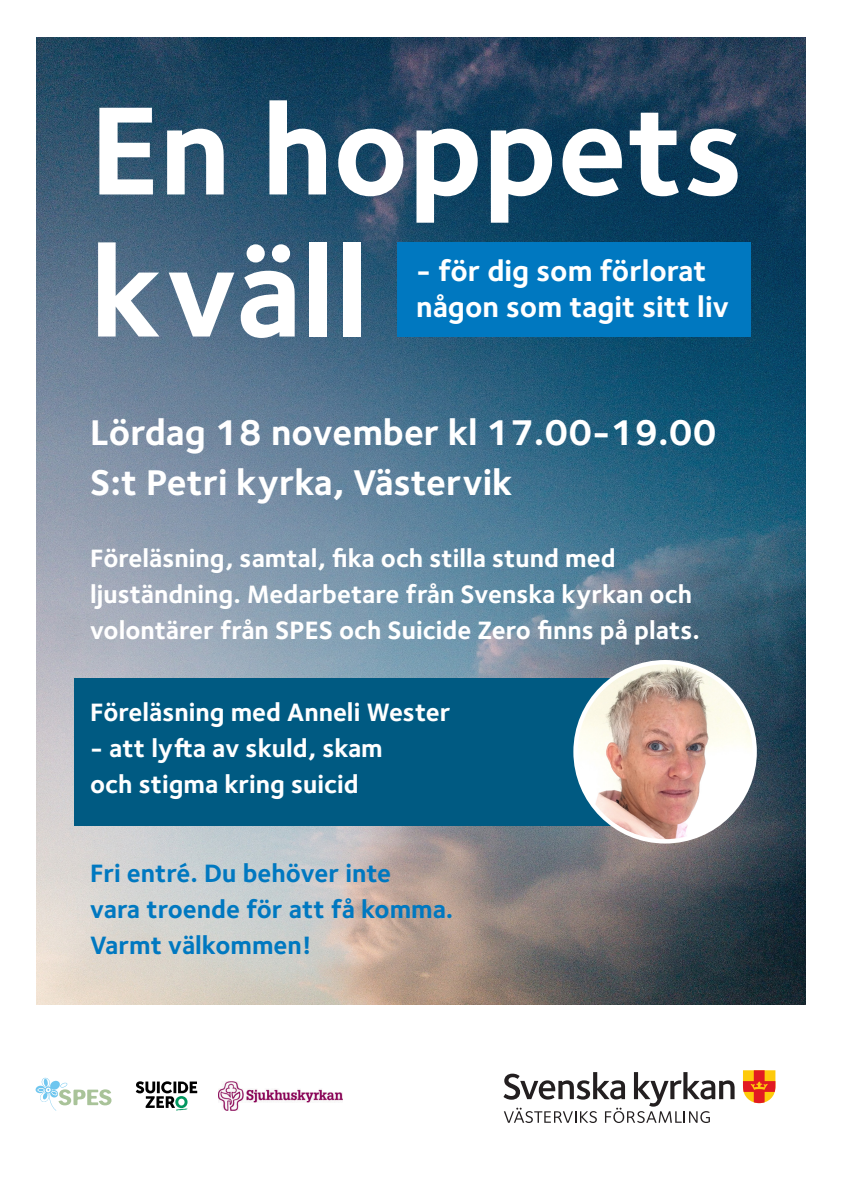
<style>
.page{position:relative;width:842px;height:1191px;background:#fff}
.page>*{position:absolute;margin:0;border:0;box-sizing:border-box;transform-origin:0 0}
.t1{font:700 130px/142px "Foundry Sterling OT3";color:#fff}
.t2{font:700 37px/50px "Foundry Sterling OT3";color:#fff}
.t3{font:700 30px/36px "Foundry Sterling OT3";color:#fff}
.t4{font:700 26px/36px "Foundry Sterling OT3";color:#fff}
.t5{font:700 26px/36px "Foundry Sterling OT3";color:#0078c0}
</style>
<div class="page">
<img style="left:36px;top:37px;width:770px;height:967px">
<svg style="left:503px;top:1072px;width:232px;height:51px"></svg>
<svg style="left:743px;top:1070px;width:32px;height:33px"></svg>
<svg style="left:36px;top:1077px;width:75px;height:33px"></svg>
<svg style="left:136px;top:1081px;width:61px;height:29px"></svg>
<img style="left:218px;top:1081px;width:125px;height:30px">
<div style="left:397px;top:242px;width:353px;height:94px;background:#0078c0"></div>
<div style="left:74px;top:678px;width:565px;height:148px;background:#005a82"></div>
<img style="left:575px;top:662px;width:180px;height:179px;border-radius:90px">
<div style="left:573px;top:660px;width:184px;height:183px;border:4px solid #fff;border-radius:50%"></div>
<p class="t1" style="left:90px;top:73px;width:655px">En hoppets kväll</p>
<p class="t3" style="left:416px;top:251px;width:314px">- för dig som förlorat någon som tagit sitt liv</p>
<p class="t2" style="left:90px;top:406px;width:628px">Lördag 18 november kl 17.00-19.00<br>S:t Petri kyrka, Västervik</p>
<p class="t4" style="left:90px;top:539px;width:527px">Föreläsning, samtal, fika och stilla stund med</p>
<p class="t4" style="left:90px;top:575px;width:603px">ljuständning. Medarbetare från Svenska kyrkan och</p>
<p class="t4" style="left:90px;top:611px;width:611px">volontärer från SPES och Suicide Zero finns på plats.</p>
<p class="t4" style="left:90px;top:692px;width:362px">Föreläsning med Anneli Wester</p>
<p class="t4" style="left:90px;top:728px;width:294px">- att lyfta av skuld, skam och stigma kring suicid</p>
<p class="t5" style="left:90px;top:853px;width:365px">Fri entré. Du behöver inte<br>vara troende för att få komma.<br>Varmt välkommen!</p>
</div>
